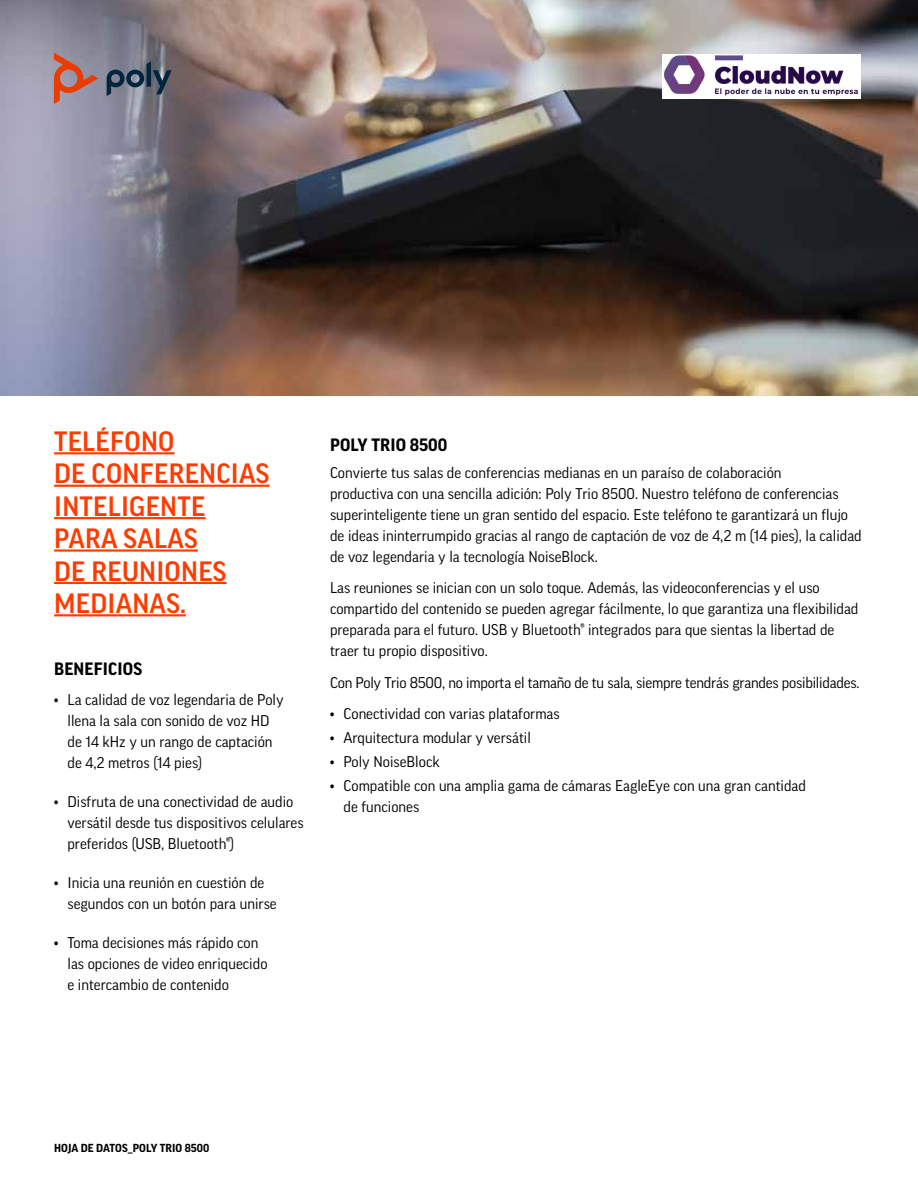
<style>
.page{position:relative;width:918px;height:1188px;background:#fff}
.page>*{position:absolute;margin:0;border:0;box-sizing:border-box;transform-origin:0 0}
.t1{font:500 27px/32.4px "Good Pro";letter-spacing:.01em;color:#ff3b00}
.t2{font:700 17.25px "Good Pro";letter-spacing:.01em;color:#000}
.t3{font:15px/21px "Good Pro";color:#000}
.t4{font:700 11.25px "Good Pro";letter-spacing:.01em;color:#000}
</style>
<div class="page">
<img style="left:0;top:0;width:918px;height:396px">
<hr style="left:54px;top:452px;width:121px;height:2px;background:#ff3b00">
<hr style="left:54px;top:485px;width:216px;height:2px;background:#ff3b00">
<hr style="left:54px;top:517px;width:152px;height:2px;background:#ff3b00">
<hr style="left:54px;top:549px;width:144px;height:3px;background:#ff3b00">
<hr style="left:54px;top:582px;width:173px;height:2px;background:#ff3b00">
<hr style="left:54px;top:614px;width:132px;height:2px;background:#ff3b00">
<svg style="left:107px;top:61px;width:65px;height:35px;background:#566272"></svg>
<svg style="left:54px;top:53px;width:44px;height:51px;background:#b07771"></svg>
<img style="left:663px;top:55px;width:198px;height:43px">
<h1 class="t1" style="left:54px;top:425px;width:217px">TELÉFONO<br>DE CONFERENCIAS<br>INTELIGENTE<br>PARA SALAS<br>DE REUNIONES<br>MEDIANAS.</h1>
<p class="t2" style="left:54px;top:659px;width:90px">BENEFICIOS</p>
<p class="t3" style="left:68px;top:689px;width:218px;text-indent:-14px">• La calidad de voz legendaria de Poly llena la sala con sonido de voz HD de 14 kHz y un rango de captación de 4,2 metros (14 pies)</p>
<p class="t3" style="left:68px;top:791px;width:238px;text-indent:-14px">• Disfruta de una conectividad de audio versátil desde tus dispositivos celulares preferidos (USB, Bluetooth®)</p>
<p class="t3" style="left:68px;top:872px;width:211px;text-indent:-14px">• Inicia una reunión en cuestión de segundos con un botón para unirse</p>
<p class="t3" style="left:68px;top:932px;width:202px;text-indent:-14px">• Toma decisiones más rápido con las opciones de video enriquecido e intercambio de contenido</p>
<p class="t2" style="left:330px;top:435px;width:119px">POLY TRIO 8500</p>
<p class="t3" style="left:330px;top:462px;width:533px">Convierte tus salas de conferencias medianas en un paraíso de colaboración<br>productiva con una sencilla adición: Poly Trio 8500. Nuestro teléfono de conferencias superinteligente tiene un gran sentido del espacio. Este teléfono te garantizará un flujo de ideas ininterrumpido gracias al rango de captación de voz de 4,2 m (14 pies), la calidad de voz legendaria y la tecnología NoiseBlock.</p>
<p class="t3" style="left:330px;top:577px;width:530px">Las reuniones se inician con un solo toque. Además, las videoconferencias y el uso compartido del contenido se pueden agregar fácilmente, lo que garantiza una flexibilidad preparada para el futuro. USB y Bluetooth® integrados para que sientas la libertad de traer tu propio dispositivo.</p>
<p class="t3" style="left:330px;top:672px;width:531px">Con Poly Trio 8500, no importa el tamaño de tu sala, siempre tendrás grandes posibilidades.</p>
<p class="t3" style="left:330px;top:703px;width:231px">• Conectividad con varias plataformas</p>
<p class="t3" style="left:330px;top:727px;width:202px">• Arquitectura modular y versátil</p>
<p class="t3" style="left:330px;top:751px;width:111px">• Poly NoiseBlock</p>
<p class="t3" style="left:344px;top:775px;width:464px;text-indent:-14px">• Compatible con una amplia gama de cámaras EagleEye con una gran cantidad de funciones</p>
<p class="t4" style="left:54px;top:1142px;width:157px">HOJA DE DATOS_POLY TRIO 8500</p>
</div>
